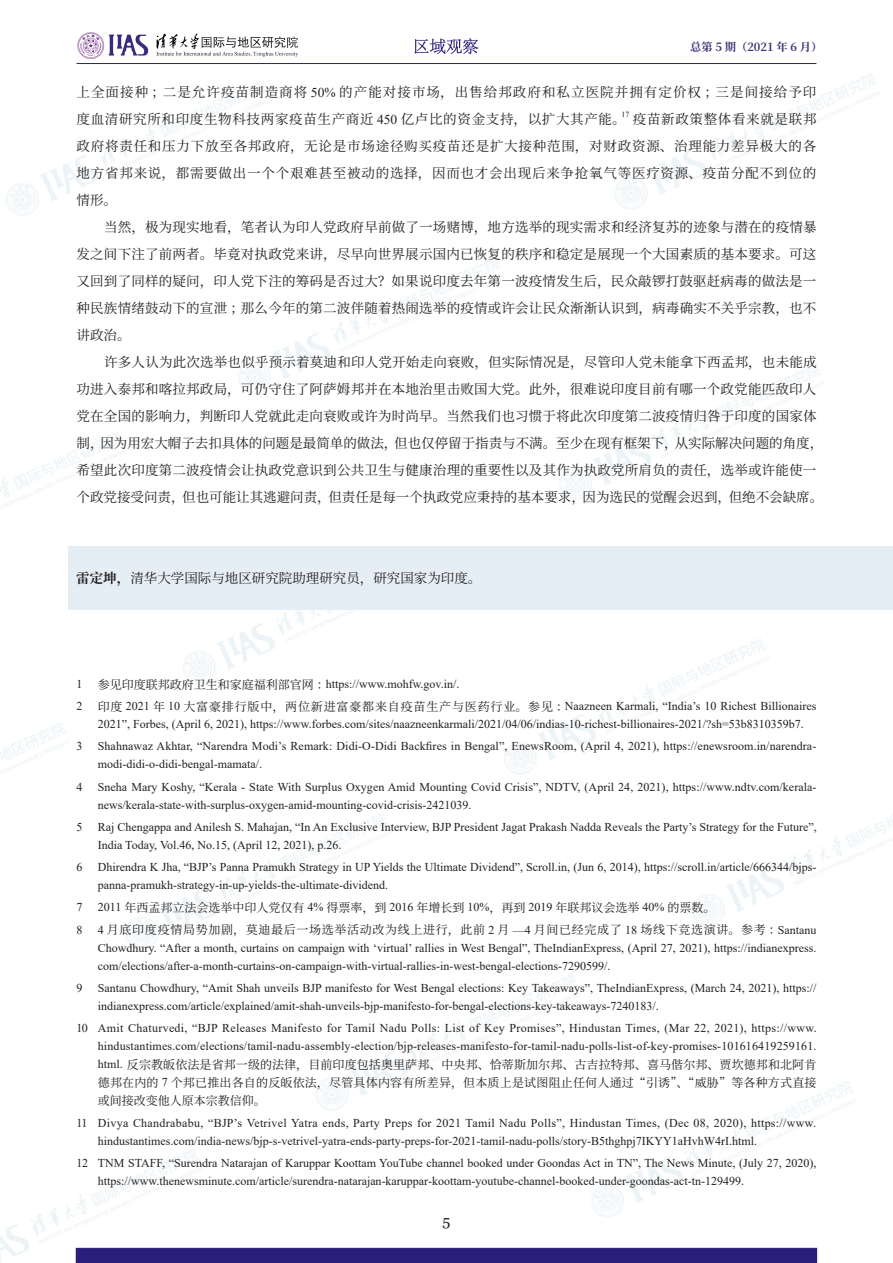
<style>
.page{position:relative;width:893px;height:1263px;background:#fff}
.page>*{position:absolute;margin:0;border:0;box-sizing:border-box;transform-origin:0 0}
.t1{font:15px "Georgia";color:#231f20}
.正文{font:13.5px/27px "Source Han Serif CN";letter-spacing:.015em;color:#231f20;text-align:justify}
.正文-2{font:13.5px/27px "Source Han Serif CN";letter-spacing:.08em;color:#231f20}
.t2{font:12px/18px "Times New Roman";color:#231f20}
.t3{font:12px "Source Han Serif CN";color:#231f20}
.t4{font:700 11.25px "Source Han Serif CN";color:#383273}
.正文-3{font:7.8px "Times New Roman";color:#231f20}
.s1{font-family:"Times New Roman"}
.s2{font-weight:700}
.s3{font-family:"Source Han Serif CN"}
</style>
<div class="page">
<img style="left:0;top:49px;width:893px;height:1214px">
<svg style="left:414px;top:38px;width:65px;height:16px"></svg>
<hr style="left:77px;top:63px;width:739px;height:1px;background:#2b1f7a">
<svg style="left:77px;top:32px;width:71px;height:27px"></svg>
<svg style="left:156px;top:33px;width:142px;height:24px"></svg>
<div style="left:69px;top:546px;width:824px;height:64px;background:#e5eef4"></div>
<p class="t4" style="left:690px;top:41px;width:134px">总第 5 期（2021 年 6 月）</p>
<p class="正文-2" style="left:77px;top:79px;width:741px">上全面接种；二是允许疫苗制造商将 <span class="s1">50%</span> 的产能对接市场，出售给邦政府和私立医院并拥有定价权；三是间接给予印度血清研究所和印度生物科技两家疫苗生产商近 <span class="s1">450</span> 亿卢比的资金支持，以扩大其产能。</p>
<p class="正文-3" style="left:621px;top:109px;width:9px">17</p>
<p class="正文" style="left:77px;top:106px;width:741px;text-indent:556px">疫苗新政策整体看来就是联邦政府将责任和压力下放至各邦政府，无论是市场途径购买疫苗还是扩大接种范围，对财政资源、治理能力差异极大的各地方省邦来说，都需要做出一个个艰难甚至被动的选择，因而也才会出现后来争抢氧气等医疗资源、疫苗分配不到位的情形。</p>
<p class="正文" style="left:77px;top:214px;width:742px;text-indent:28px">当然，极为现实地看，笔者认为印人党政府早前做了一场赌博，地方选举的现实需求和经济复苏的迹象与潜在的疫情暴发之间下注了前两者。毕竟对执政党来讲，尽早向世界展示国内已恢复的秩序和稳定是展现一个大国素质的基本要求。可这又回到了同样的疑问，印人党下注的筹码是否过大？如果说印度去年第一波疫情发生后，民众敲锣打鼓驱赶病毒的做法是一种民族情绪鼓动下的宣泄；那么今年的第二波伴随着热闹选举的疫情或许会让民众渐渐认识到，病毒确实不关乎宗教，也不讲政治。</p>
<p class="正文" style="left:77px;top:349px;width:748px;text-align:left;text-indent:28px">许多人认为此次选举也似乎预示着莫迪和印人党开始走向衰败，但实际情况是，尽管印人党未能拿下西孟邦，也未能成功进入泰邦和喀拉邦政局，可仍守住了阿萨姆邦并在本地治里击败国大党。此外，很难说印度目前有哪一个政党能匹敌印人党在全国的影响力，判断印人党就此走向衰败或许为时尚早。当然我们也习惯于将此次印度第二波疫情归咎于印度的国家体制，因为用宏大帽子去扣具体的问题是最简单的做法，但也仅停留于指责与不满。至少在现有框架下，从实际解决问题的角度，希望此次印度第二波疫情会让执政党意识到公共卫生与健康治理的重要性以及其作为执政党所肩负的责任，选举或许能使一个政党接受问责，但也可能让其逃避问责，但责任是每一个执政党应秉持的基本要求，因为选民的觉醒会迟到，但绝不会缺席。</p>
<p class="正文" style="left:76px;top:564px;width:406px"><span class="s2">雷定坤，</span>清华大学国际与地区研究院助理研究员，研究国家为印度。</p>
<p class="t2" style="left:77px;top:674px;width:7px">1</p>
<p class="t2" style="left:98px;top:674px;width:363px"><span class="s3">参见印度联邦政府卫生和家庭福利部官网：</span>https://www.mohfw.gov.in/.</p>
<p class="t2" style="left:77px;top:697px;width:7px">2</p>
<p class="t2" style="left:98px;top:697px;width:720px"><span class="s3">印度</span> 2021 <span class="s3">年</span> 10 <span class="s3">大富豪排行版中，两位新进富豪都来自疫苗生产与医药行业。参见：</span>Naazneen Karmali, “India’s 10 Richest Billionaires<br>2021”, Forbes, (April 6, 2021), https://www.forbes.com/sites/naazneenkarmali/2021/04/06/indias-10-richest-billionaires-2021/?sh=53b8310359b7.</p>
<p class="t2" style="left:77px;top:737px;width:7px">3</p>
<p class="t2" style="left:98px;top:737px;width:720px">Shahnawaz Akhtar, “Narendra Modi’s Remark: Didi-O-Didi Backfires in Bengal”, EnewsRoom, (April 4, 2021), https://enewsroom.in/narendra&shy;modi-didi-o-didi-bengal-mamata/.</p>
<p class="t2" style="left:77px;top:777px;width:7px">4</p>
<p class="t2" style="left:98px;top:777px;width:720px">Sneha Mary Koshy, “Kerala - State With Surplus Oxygen Amid Mounting Covid Crisis”, NDTV, (April 24, 2021), https://www.ndtv.com/kerala&shy;news/kerala-state-with-surplus-oxygen-amid-mounting-covid-crisis-2421039.</p>
<p class="t2" style="left:77px;top:817px;width:7px">5</p>
<p class="t2" style="left:98px;top:817px;width:721px">Raj Chengappa and Anilesh S. Mahajan, “In An Exclusive Interview, BJP President Jagat Prakash Nadda Reveals the Party’s Strategy for the Future”,<br>India Today, Vol.46, No.15, (April 12, 2021), p.26.</p>
<p class="t2" style="left:77px;top:858px;width:7px">6</p>
<p class="t2" style="left:98px;top:858px;width:720px">Dhirendra K Jha, “BJP’s Panna Pramukh Strategy in UP Yields the Ultimate Dividend”, Scroll.in, (Jun 6, 2014), https://scroll.in/article/666344/bjps&shy;panna-pramukh-strategy-in-up-yields-the-ultimate-dividend.</p>
<p class="t2" style="left:77px;top:898px;width:7px">7</p>
<p class="t3" style="left:98px;top:901px;width:619px"><span class="s1">2011</span> 年西孟邦立法会选举中印人党仅有 <span class="s1">4%</span> 得票率，到 <span class="s1">2016</span> 年增长到 <span class="s1">10%</span>，再到 <span class="s1">2019</span> 年联邦议会选举 <span class="s1">40%</span> 的票数。</p>
<p class="t2" style="left:77px;top:920px;width:7px">8</p>
<p class="t2" style="left:98px;top:921px;width:720px;text-align:justify">4 <span class="s3">月底印度疫情局势加剧，莫迪最后一场选举活动改为线上进行，此前</span> 2 <span class="s3">月</span> —4 <span class="s3">月间已经完成了</span> 18 <span class="s3">场线下竞选演讲。参考：</span>Santanu Chowdhury. “After a month, curtains on campaign with ‘virtual’ rallies in West Bengal”, TheIndianExpress, (April 27, 2021), https://indianexpress. com/elections/after-a-month-curtains-on-campaign-with-virtual-rallies-in-west-bengal-elections-7290599/.</p>
<p class="t2" style="left:77px;top:978px;width:7px">9</p>
<p class="t2" style="left:98px;top:978px;width:720px">Santanu Chowdhury, “Amit Shah unveils BJP manifesto for West Bengal elections: Key Takeaways”, TheIndianExpress, (March 24, 2021), https:// indianexpress.com/article/explained/amit-shah-unveils-bjp-manifesto-for-bengal-elections-key-takeaways-7240183/.</p>
<p class="t2" style="left:98px;top:1019px;width:720px;text-align:justify;text-indent:-21px">10 Amit Chaturvedi, “BJP Releases Manifesto for Tamil Nadu Polls: List of Key Promises”, Hindustan Times, (Mar 22, 2021), https://www. hindustantimes.com/elections/tamil-nadu-assembly-election/bjp-releases-manifesto-for-tamil-nadu-polls-list-of-key-promises-101616419259161. html. <span class="s3">反宗教皈依法是省邦一级的法律，目前印度包括奥里萨邦、中央邦、恰蒂斯加尔邦、古吉拉特邦、喜马偕尔邦、贾坎德邦和北阿肯德邦在内的</span> 7 <span class="s3">个邦已推出各自的反皈依法，尽管具体内容有所差异，但本质上是试图阻止任何人通过“引诱”、“威胁”等各种方式直接或间接改变他人原本宗教信仰。</span></p>
<p class="t2" style="left:98px;top:1113px;width:720px;text-indent:-21px">11 Divya Chandrababu, “BJP’s Vetrivel Yatra ends, Party Preps for 2021 Tamil Nadu Polls”, Hindustan Times, (Dec 08, 2020), https://www. hindustantimes.com/india-news/bjp-s-vetrivel-yatra-ends-party-preps-for-2021-tamil-nadu-polls/story-B5thghpj7IKYY1aHvhW4rI.html.</p>
<p class="t2" style="left:98px;top:1153px;width:720px;text-indent:-21px">12 TNM STAFF, “Surendra Natarajan of Karuppar Koottam YouTube channel booked under Goondas Act in TN”, The News Minute, (July 27, 2020), https://www.thenewsminute.com/article/surendra-natarajan-karuppar-koottam-youtube-channel-booked-under-goondas-act-tn-129499.</p>
<p class="t1" style="left:442px;top:1211px;width:9px">5</p>
</div>
